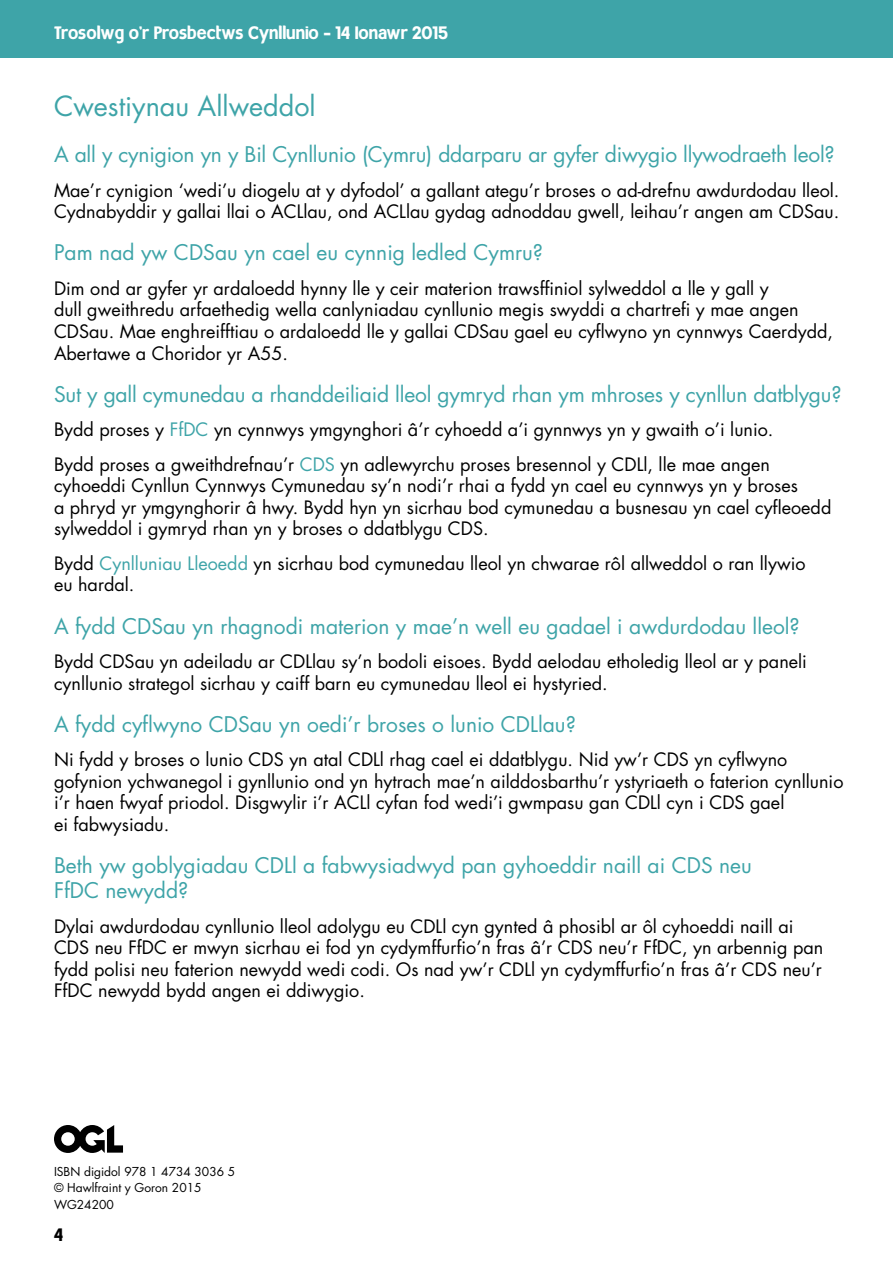
<style>
.page{position:relative;width:893px;height:1263px;background:#fff}
.page>*{position:absolute;margin:0;border:0;box-sizing:border-box;transform-origin:0 0}
.t1{font:27px "Futura Std";color:#3ea4a8}
.t2{font:21px/25.2px "Futura Std";color:#3ea4a8}
.Body_Text{font:18px/21.6px "Futura Std";color:#000}
.t3{font:18px "Milocha";color:#fff}
.t4{font:18px "Milocha";color:#000}
.Credits{font:12px "Futura";color:#000}
.s1{color:#3ea4a8}
</style>
<div class="page">
<div style="left:0;top:0;width:893px;height:58px;background:#3ea4a8"></div>
<svg style="left:54px;top:1125px;width:69px;height:28px"></svg>
<p class="t3" style="left:54px;top:22px;width:396px">Trosolwg o'r Prosbectws Cynllunio - 14 Ionawr 2015</p>
<h3 class="t1" style="left:54px;top:89px;width:263px">Cwestiynau Allweddol</h3>
<h4 class="t2" style="left:54px;top:142px;width:782px">A all y cynigion yn y Bil Cynllunio (Cymru) ddarparu ar gyfer diwygio llywodraeth leol?</h4>
<p class="Body_Text" style="left:54px;top:179px;width:787px">Mae’r cynigion ‘wedi’u diogelu at y dyfodol’ a gallant ategu’r broses o ad-drefnu awdurdodau lleol.<br>Cydnabyddir y gallai llai o ACLlau, ond ACLlau gydag adnoddau gwell, leihau’r angen am CDSau.</p>
<h4 class="t2" style="left:54px;top:240px;width:491px">Pam nad yw CDSau yn cael eu cynnig ledled Cymru?</h4>
<p class="Body_Text" style="left:54px;top:278px;width:780px">Dim ond ar gyfer yr ardaloedd hynny lle y ceir materion trawsffiniol sylweddol a lle y gall y<br>dull gweithredu arfaethedig wella canlyniadau cynllunio megis swyddi a chartrefi y mae angen CDSau. Mae enghreifftiau o ardaloedd lle y gallai CDSau gael eu cyflwyno yn cynnwys Caerdydd, Abertawe a Choridor yr A55.</p>
<h4 class="t2" style="left:54px;top:382px;width:789px">Sut y gall cymunedau a rhanddeiliaid lleol gymryd rhan ym mhroses y cynllun datblygu?</h4>
<p class="Body_Text" style="left:54px;top:419px;width:721px">Bydd proses y <span class="s1">FfDC</span> yn cynnwys ymgynghori â’r cyhoedd a’i gynnwys yn y gwaith o’i lunio.</p>
<p class="Body_Text" style="left:54px;top:453px;width:779px">Bydd proses a gweithdrefnau’r <span class="s1">CDS</span> yn adlewyrchu proses bresennol y CDLl, lle mae angen cyhoeddi Cynllun Cynnwys Cymunedau sy’n nodi’r rhai a fydd yn cael eu cynnwys yn y broses<br>a phryd yr ymgynghorir â hwy. Bydd hyn yn sicrhau bod cymunedau a busnesau yn cael cyfleoedd sylweddol i gymryd rhan yn y broses o ddatblygu CDS.</p>
<p class="Body_Text" style="left:54px;top:552px;width:753px">Bydd <span class="s1">Cynlluniau Lleoedd</span> yn sicrhau bod cymunedau lleol yn chwarae rôl allweddol o ran llywio eu hardal.</p>
<h4 class="t2" style="left:54px;top:613px;width:747px">A fydd CDSau yn rhagnodi materion y mae’n well eu gadael i awdurdodau lleol?</h4>
<p class="Body_Text" style="left:54px;top:651px;width:754px">Bydd CDSau yn adeiladu ar CDLlau sy’n bodoli eisoes. Bydd aelodau etholedig lleol ar y paneli cynllunio strategol sicrhau y caiff barn eu cymunedau lleol ei hystyried.</p>
<h4 class="t2" style="left:54px;top:712px;width:523px">A fydd cyflwyno CDSau yn oedi’r broses o lunio CDLlau?</h4>
<p class="Body_Text" style="left:54px;top:749px;width:791px">Ni fydd y broses o lunio CDS yn atal CDLl rhag cael ei ddatblygu. Nid yw’r CDS yn cyflwyno gofynion ychwanegol i gynllunio ond yn hytrach mae’n ailddosbarthu’r ystyriaeth o faterion cynllunio i’r haen fwyaf priodol. Disgwylir i’r ACLl cyfan fod wedi’i gwmpasu gan CDLl cyn i CDS gael<br>ei fabwysiadu.</p>
<h4 class="t2" style="left:54px;top:853px;width:699px">Beth yw goblygiadau CDLl a fabwysiadwyd pan gyhoeddir naill ai CDS neu<br>FfDC newydd?</h4>
<p class="Body_Text" style="left:54px;top:915px;width:771px">Dylai awdurdodau cynllunio lleol adolygu eu CDLl cyn gynted â phosibl ar ôl cyhoeddi naill ai CDS neu FfDC er mwyn sicrhau ei fod yn cydymffurfio’n fras â’r CDS neu’r FfDC, yn arbennig pan fydd polisi neu faterion newydd wedi codi. Os nad yw’r CDLl yn cydymffurfio’n fras â’r CDS neu’r FfDC newydd bydd angen ei ddiwygio.</p>
<p class="Credits" style="left:54px;top:1164px;width:183px">ISBN digidol 978 1 4734 3036 5</p>
<p class="Credits" style="left:54px;top:1180px;width:149px">© Hawlfraint y Goron 2015</p>
<p class="Credits" style="left:54px;top:1197px;width:61px">WG24200</p>
<p class="t4" style="left:54px;top:1224px;width:11px">4</p>
</div>
